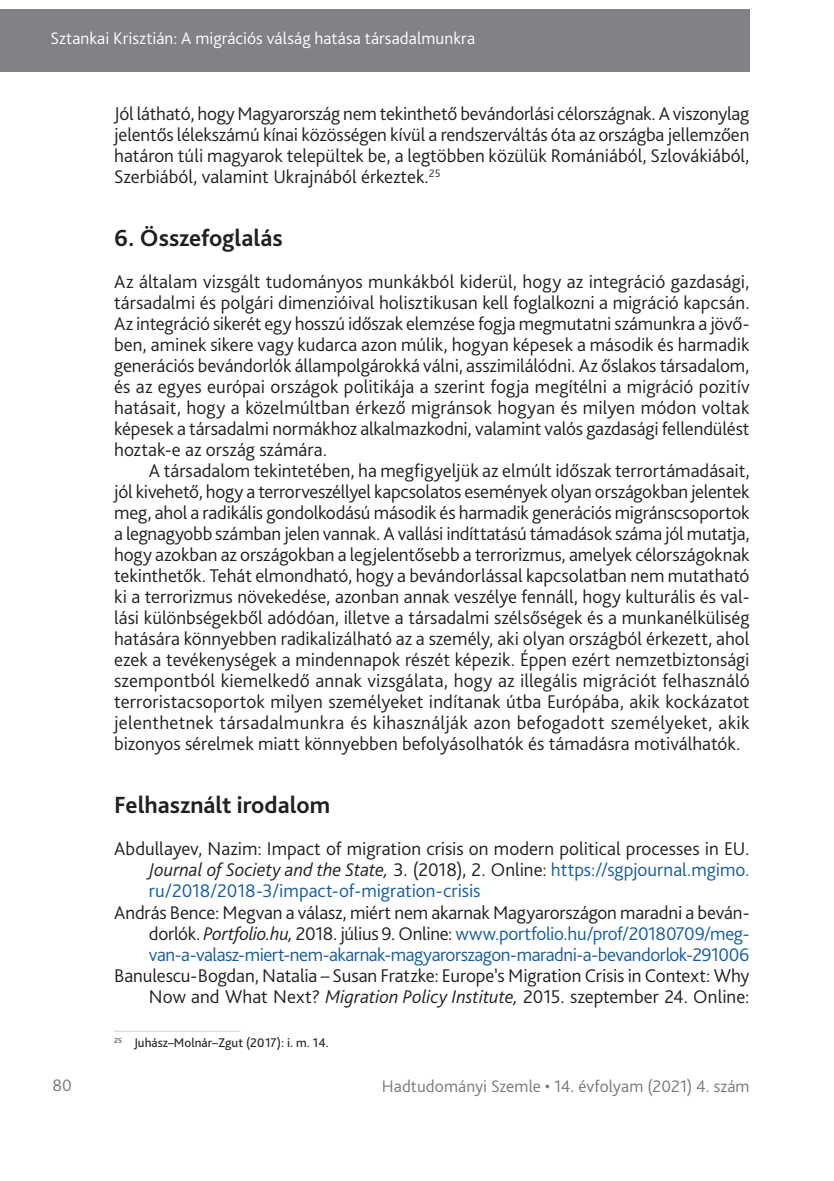
<style>
.page{position:relative;width:834px;height:1181px;background:#fff}
.page>*{position:absolute;margin:0;border:0;box-sizing:border-box;transform-origin:0 0}
._1_1__Head{font:700 24.5px "Bliss Pro";color:#231f20}
._1__Body{font:300 19.25px/21px "Bliss Pro";letter-spacing:.01em;color:#231f20;text-align:justify}
._2__Body_1st_paragra{font:300 19.25px/21px "Bliss Pro";color:#231f20;text-align:justify}
._6__Bibliography{font:300 19.25px/21px "Bliss Pro";letter-spacing:.005em;color:#231f20;text-align:justify}
._2__Body_1st__3mm{font:300 19.25px/21px "Bliss Pro";color:#231f20;text-align:justify}
._6__Bibliography-2{font:300 19.25px/21px "Bliss Pro";letter-spacing:-.005em;color:#175d9e;text-align:justify}
.t1{font:300 17.5px "Bliss Pro";color:#fff}
.t2{font:300 17.5px "Bliss Pro";letter-spacing:.005em;color:#767a7c}
.Lábjegyzet{font:13.12px "Bliss Pro";color:#231f20}
.s1{font-style:italic}
.s2{color:#175d9e}
.s3{color:#231f20}
.s4{font-style:italic;color:#231f20}
</style>
<div class="page">
<div style="left:0;top:9px;width:749px;height:63px;background:#808285"></div>
<hr style="left:114px;top:1031px;width:126px;height:1px;background:#d1d2d4">
<p class="t1" style="left:51px;top:27px;width:426px">Sztankai Krisztián: A migrációs válság hatása társadalmunkra</p>
<p class="_2__Body_1st__3mm" style="left:114px;top:103px;width:636px">Jól látható, hogy Magyarország nem tekinthető bevándorlási célországnak. A viszonylag jelentős lélekszámú kínai közösségen kívül a rendszerváltás óta az országba jellemzően határon túli magyarok települtek be, a legtöbben közülük Romániából, Szlovákiából, Szerbiából, valamint Ukrajnából érkeztek.<sup>25</sup></p>
<p class="_1_1__Head" style="left:114px;top:223px;width:170px">6. Összefoglalás</p>
<p class="_2__Body_1st_paragra" style="left:114px;top:271px;width:637px">Az általam vizsgált tudományos munkákból kiderül, hogy az integráció gazdasági, társadalmi és polgári dimenzióival holisztikusan kell foglalkozni a migráció kapcsán.<br>Az integráció sikerét egy hosszú időszak elemzése fogja megmutatni számunkra a jövő&shy;ben, aminek sikere vagy kudarca azon múlik, hogyan képesek a második és harmadik generációs bevándorlók állampolgárokká válni, asszimilálódni. Az őslakos társadalom, és az egyes európai országok politikája a szerint fogja megítélni a migráció pozitív hatásait, hogy a közelmúltban érkező migránsok hogyan és milyen módon voltak képesek a társadalmi normákhoz alkalmazkodni, valamint valós gazdasági fellendülést hoztak-e az ország számára.</p>
<p class="_1__Body" style="left:114px;top:460px;width:637px;text-indent:35px">A társadalom tekintetében, ha megfigyeljük az elmúlt időszak terrortámadásait, jól kivehető, hogy a terrorveszéllyel kapcsolatos események olyan országokban jelentek meg, ahol a radikális gondolkodású második és harmadik generációs migránscsoportok a legnagyobb számban jelen vannak. A vallási indíttatású támadások száma jól mutatja, hogy azokban az országokban a legjelentősebb a terrorizmus, amelyek célországoknak tekinthetők. Tehát elmondható, hogy a bevándorlással kapcsolatban nem mutatható ki a terrorizmus növekedése, azonban annak veszélye fennáll, hogy kulturális és val&shy;lási különbségekből adódóan, illetve a társadalmi szélsőségek és a munkanélküliség hatására könnyebben radikalizálható az a személy, aki olyan országból érkezett, ahol ezek a tevékenységek a mindennapok részét képezik. Éppen ezért nemzetbiztonsági szempontból kiemelkedő annak vizsgálata, hogy az illegális migrációt felhasználó terroristacsoportok milyen személyeket indítanak útba Európába, akik kockázatot jelenthetnek társadalmunkra és kihasználják azon befogadott személyeket, akik bizonyos sérelmek miatt könnyebben befolyásolhatók és támadásra motiválhatók.</p>
<p class="_1_1__Head" style="left:114px;top:790px;width:217px">Felhasznált irodalom</p>
<p class="_6__Bibliography" style="left:149px;top:838px;width:602px;text-indent:-35px">Abdullayev, Nazim: Impact of migration crisis on modern political processes in EU.<br><span class="s1">Journal of Society and the State,</span> 3. (2018), 2. Online: <span class="s2">https://sgpjournal.mgimo. ru/2018/2018-3/impact-of-migration-crisis</span></p>
<p class="_6__Bibliography-2" style="left:149px;top:901px;width:602px;text-indent:-35px"><span class="s3">András Bence: Megvan a válasz, miért nem akarnak Magyarországon maradni a beván&shy;dorlók.</span> <span class="s4">Portfolio.hu,</span> <span class="s3">2018. július 9. Online:</span> www.portfolio.hu/prof/20180709/meg&shy;van-a-valasz-miert-nem-akarnak-magyarorszagon-maradni-a-bevandorlok-291006</p>
<p class="_6__Bibliography" style="left:114px;top:964px;width:636px;text-align:right">Banulescu-Bogdan, Natalia – Susan Fratzke: Europe’s Migration Crisis in Context: Why<br>Now and What Next? <span class="s1">Migration Policy Institute,</span> 2015. szeptember 24. Online:</p>
<p class="Lábjegyzet" style="left:114px;top:1034px;width:216px"><sup>25</sup> Juhász–Molnár–Zgut (2017): i. m. 14.</p>
<p class="t2" style="left:52px;top:1074px;width:21px">80</p>
<p class="t2" style="left:382px;top:1075px;width:369px">Hadtudományi Szemle • 14. évfolyam (2021) 4. szám</p>
</div>
